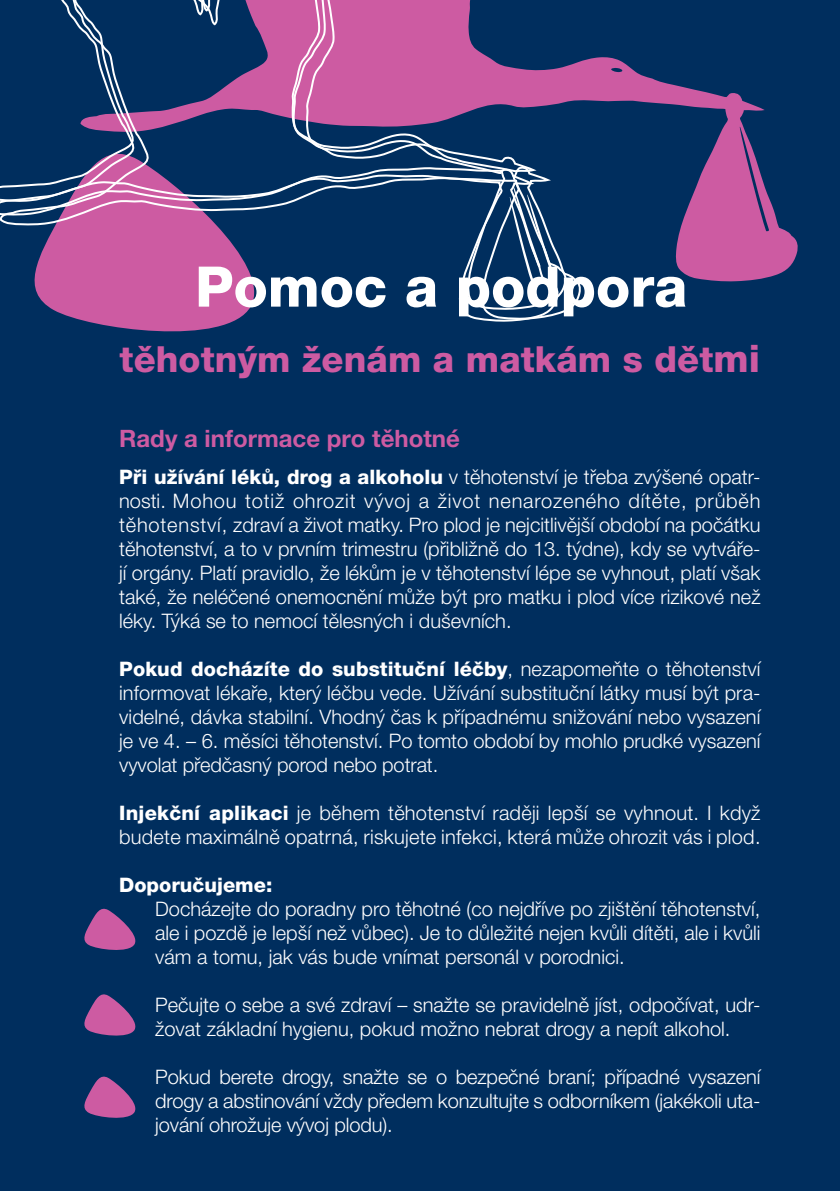
<style>
.page{position:relative;width:840px;height:1191px;background:#fff}
.page>*{position:absolute;margin:0;border:0;box-sizing:border-box;transform-origin:0 0}
.t1{font:800 56px "Helvetica Neue LT Pro";color:#fff}
.t2{font:800 36px "Helvetica Neue LT Pro";letter-spacing:.005em;color:#cd5ba2}
.t3{font:700 24px "Helvetica Neue LT Pro";color:#cd5ba2}
.t4{font:300 20px/24px "Helvetica Neue LT Pro";color:#fff;text-align:justify}
.t5{font:800 20px "Helvetica Neue LT Pro";color:#fff}
.s1{font-size:38px}
.s2{font-weight:800}
</style>
<div class="page">
<div style="left:0;top:0;width:839px;height:1191px;background:#002e5e"></div>
<svg style="left:84px;top:908px;width:52px;height:42px"></svg>
<svg style="left:84px;top:994px;width:52px;height:42px"></svg>
<svg style="left:84px;top:1076px;width:52px;height:42px"></svg>
<svg style="left:94px;top:323px;width:135px;height:9px"></svg>
<svg style="left:580px;top:57px;width:218px;height:225px"></svg>
<svg style="left:738px;top:126px;width:30px;height:106px"></svg>
<svg style="left:610px;top:68px;width:12px;height:4px"></svg>
<svg style="left:0;top:0;width:580px;height:321px"></svg>
<svg style="left:509px;top:184px;width:46px;height:97px"></svg>
<p class="t1" style="left:195px;top:253px;width:493px">Pomoc a podpora</p>
<p class="t2" style="left:119px;top:338px;width:641px">těhotným ženám a matkám s dět<span class="s1">mi</span></p>
<p class="t3" style="left:119px;top:423px;width:342px">Rady a informace pro těhotné</p>
<p class="t4" style="left:119px;top:464px;width:642px"><span class="s2">Při užívání léků, drog a alkoholu</span> v těhotenství je třeba zvýšené opatr&shy;nosti. Mohou totiž ohrozit vývoj a život nenarozeného dítěte, průběh těhotenství, zdraví a život matky. Pro plod je nejcitlivější období na počátku těhotenství, a to v prvním trimestru (přibližně do 13. týdne), kdy se vytváře&shy;jí orgány. Platí pravidlo, že lékům je v těhotenství lépe se vyhnout, platí však také, že neléčené onemocnění může být pro matku i plod více rizikové než léky. Týká se to nemocí tělesných i duševních.</p>
<p class="t4" style="left:119px;top:656px;width:642px"><span class="s2">Pokud docházíte do substituční léčby</span>, nezapomeňte o těhotenství informovat lékaře, který léčbu vede. Užívání substituční látky musí být pra&shy;videlné, dávka stabilní. Vhodný čas k případnému snižování nebo vysazení je ve 4. – 6. měsíci těhotenství. Po tomto období by mohlo prudké vysazení vyvolat předčasný porod nebo potrat.</p>
<p class="t4" style="left:119px;top:800px;width:642px"><span class="s2">Injekční aplikaci</span> je během těhotenství raději lepší se vyhnout. I když budete maximálně opatrná, riskujete infekci, která může ohrozit vás i plod.</p>
<p class="t5" style="left:119px;top:872px;width:155px">Doporučujeme:</p>
<p class="t4" style="left:155px;top:896px;width:606px">Docházejte do poradny pro těhotné (co nejdříve po zjištění těhotenství, ale i pozdě je lepší než vůbec). Je to důležité nejen kvůli dítěti, ale i kvůli vám a tomu, jak vás bude vnímat personál v porodnici.</p>
<p class="t4" style="left:155px;top:992px;width:606px">Pečujte o sebe a své zdraví – snažte se pravidelně jíst, odpočívat, udr&shy;žovat základní hygienu, pokud možno nebrat drogy a nepít alkohol.</p>
<p class="t4" style="left:155px;top:1064px;width:606px">Pokud berete drogy, snažte se o bezpečné braní; případné vysazení drogy a abstinování vždy předem konzultujte s odborníkem (jakékoli uta&shy;jování ohrožuje vývoj plodu).</p>
</div>
